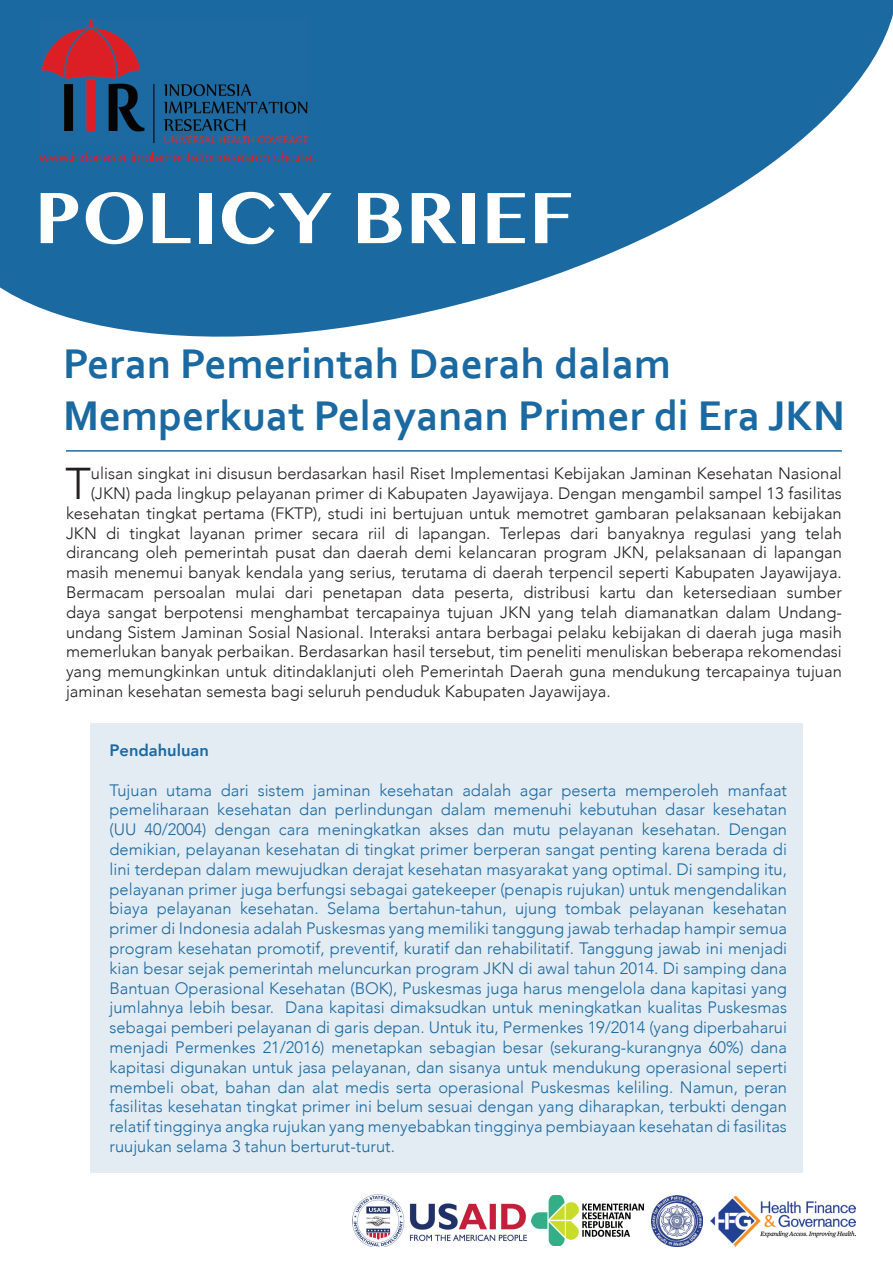
<style>
.page{position:relative;width:893px;height:1263px;background:#fff}
.page>*{position:absolute;margin:0;border:0;box-sizing:border-box;transform-origin:0 0}
.t1{font:700 72px "Oriya MN";color:#fff}
.t2{font:300 44.4px "Avenir";color:#231f20}
.t3{font:700 43.5px/52.2px "Corbel";color:#1b69a1}
.t4{font:300 16.5px/19.8px "Avenir";color:#1b69a1;text-align:justify}
.t5{font:300 16.5px "Avenir";color:#231f20}
.t6{font:800 16.5px "Avenir";color:#1b69a1}
</style>
<div class="page">
<div style="left:90px;top:723px;width:713px;height:450px;background:#e3ecf3"></div>
<svg style="left:0;top:0;width:893px;height:337px;fill:#1b69a1"></svg>
<img style="left:353px;top:1195px;width:173px;height:51px">
<img style="left:711px;top:1196px;width:144px;height:50px">
<img style="left:652px;top:1195px;width:50px;height:51px">
<img style="left:532px;top:1195px;width:112px;height:51px">
<img style="left:42px;top:20px;width:265px;height:123px">
<svg style="left:39px;top:152px;width:276px;height:13px;background:#425987"></svg>
<hr style="left:66px;top:450px;width:776px;height:2px;background:#1b69a1">
<h1 class="t1" style="left:34px;top:176px;width:542px">POLICY BRIEF</h1>
<p class="t3" style="left:63px;top:337px;width:783px">Peran Pemerintah Daerah dalam<br>Memperkuat Pelayanan Primer di Era JKN</p>
<p class="t2" style="left:65px;top:457px;width:27px">T</p>
<p class="t5" style="left:91px;top:464px;width:752px">ulisan singkat ini disusun berdasarkan hasil Riset Implementasi Kebijakan Jaminan Kesehatan Nasional</p>
<p class="t5" style="left:91px;top:484px;width:752px">(JKN) pada lingkup pelayanan primer di Kabupaten Jayawijaya. Dengan mengambil sampel 13 fasilitas</p>
<p class="t5" style="left:66px;top:503px;width:777px">kesehatan tingkat pertama (FKTP), studi ini bertujuan untuk memotret gambaran pelaksanaan kebijakan</p>
<p class="t5" style="left:66px;top:523px;width:777px">JKN di tingkat layanan primer secara riil di lapangan. Terlepas dari banyaknya regulasi yang telah</p>
<p class="t5" style="left:66px;top:543px;width:777px">dirancang oleh pemerintah pusat dan daerah demi kelancaran program JKN, pelaksanaan di lapangan</p>
<p class="t5" style="left:66px;top:563px;width:777px">masih menemui banyak kendala yang serius, terutama di daerah terpencil seperti Kabupaten Jayawijaya.</p>
<p class="t5" style="left:66px;top:583px;width:777px">Bermacam persoalan mulai dari penetapan data peserta, distribusi kartu dan ketersediaan sumber</p>
<p class="t5" style="left:66px;top:602px;width:777px">daya sangat berpotensi menghambat tercapainya tujuan JKN yang telah diamanatkan dalam Undang-</p>
<p class="t5" style="left:66px;top:622px;width:777px">undang Sistem Jaminan Sosial Nasional. Interaksi antara berbagai pelaku kebijakan di daerah juga masih</p>
<p class="t5" style="left:66px;top:642px;width:777px">memerlukan banyak perbaikan. Berdasarkan hasil tersebut, tim peneliti menuliskan beberapa rekomendasi</p>
<p class="t5" style="left:66px;top:662px;width:777px">yang memungkinkan untuk ditindaklanjuti oleh Pemerintah Daerah guna mendukung tercapainya tujuan</p>
<p class="t5" style="left:66px;top:682px;width:546px">jaminan kesehatan semesta bagi seluruh penduduk Kabupaten Jayawijaya.</p>
<p class="t6" style="left:110px;top:737px;width:101px">Pendahuluan</p>
<p class="t4" style="left:110px;top:780px;width:679px">Tujuan utama dari sistem jaminan kesehatan adalah agar peserta memperoleh manfaat pemeliharaan kesehatan dan perlindungan dalam memenuhi kebutuhan dasar kesehatan (UU 40/2004) dengan cara meningkatkan akses dan mutu pelayanan kesehatan. Dengan demikian, pelayanan kesehatan di tingkat primer berperan sangat penting karena berada di lini terdepan dalam mewujudkan derajat kesehatan masyarakat yang optimal. Di samping itu, pelayanan primer juga berfungsi sebagai gatekeeper (penapis rujukan) untuk mengendalikan biaya pelayanan kesehatan. Selama bertahun-tahun, ujung tombak pelayanan kesehatan primer di Indonesia adalah Puskesmas yang memiliki tanggung jawab terhadap hampir semua program kesehatan promotif, preventif, kuratif dan rehabilitatif. Tanggung jawab ini menjadi kian besar sejak pemerintah meluncurkan program JKN di awal tahun 2014. Di samping dana Bantuan Operasional Kesehatan (BOK), Puskesmas juga harus mengelola dana kapitasi yang jumlahnya lebih besar. Dana kapitasi dimaksudkan untuk meningkatkan kualitas Puskesmas sebagai pemberi pelayanan di garis depan. Untuk itu, Permenkes 19/2014 (yang diperbaharui menjadi Permenkes 21/2016) menetapkan sebagian besar (sekurang-kurangnya 60%) dana kapitasi digunakan untuk jasa pelayanan, dan sisanya untuk mendukung operasional seperti membeli obat, bahan dan alat medis serta operasional Puskesmas keliling. Namun, peran fasilitas kesehatan tingkat primer ini belum sesuai dengan yang diharapkan, terbukti dengan relatif tingginya angka rujukan yang menyebabkan tingginya pembiayaan kesehatan di fasilitas ruujukan selama 3 tahun berturut-turut.</p>
</div>
